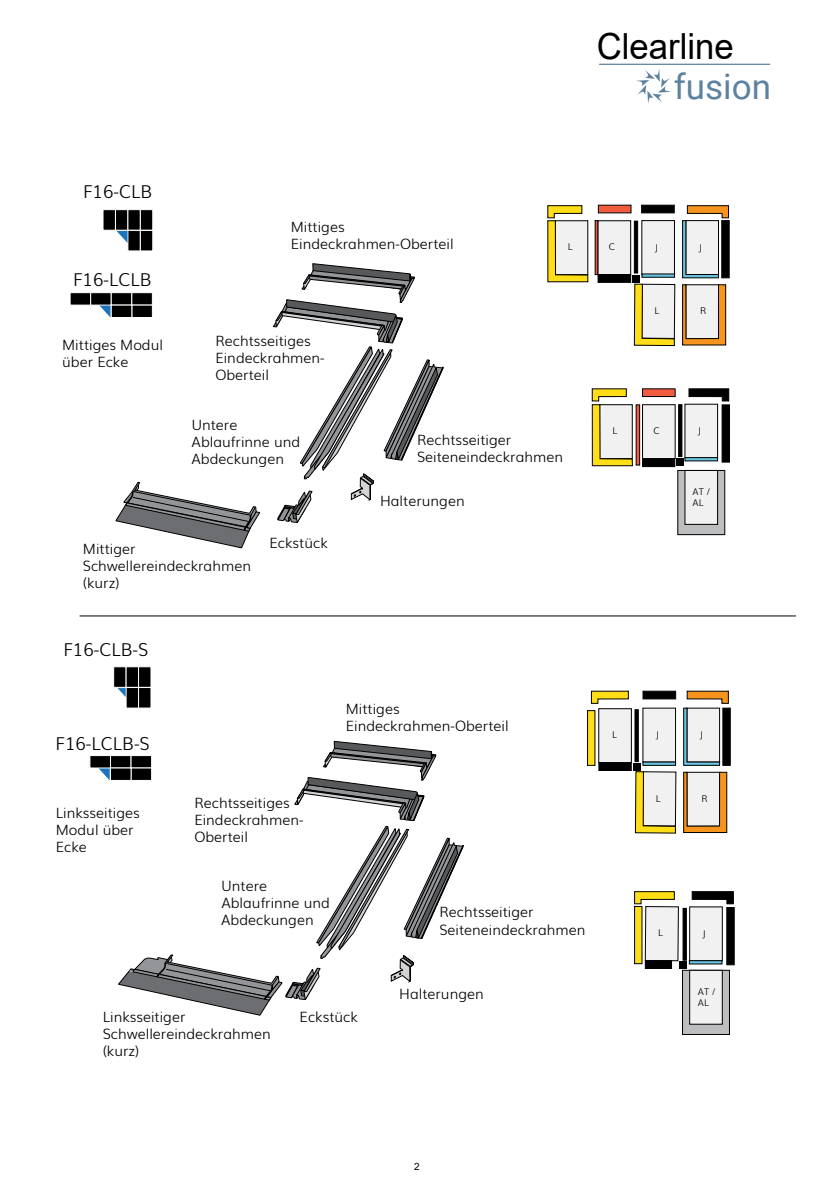
<style>
.page{position:relative;width:840px;height:1191px;background:#fff}
.page>*{position:absolute;margin:0;border:0;box-sizing:border-box;transform-origin:0 0}
.t1{font:36px "Arial";color:#000;scale:.96 1}
.t2{font:35px "Roboto";color:#5d82a0}
.t3{font:300 17.8px "Muli";color:#000}
.t4{font:300 14.2px/17px "Muli";color:#000}
.t5{font:10px "Arial";color:#000}
.t6{font:300 9.2px/11.2px "Muli";color:#000}
</style>
<div class="page">
<svg style="left:636px;top:69px;width:35px;height:35px"></svg>
<hr style="left:599px;top:64px;width:170px;height:1px;background:#5d82a0">
<div style="left:103px;top:209px;width:13px;height:21px;background:#000"></div>
<div style="left:115px;top:209px;width:13px;height:21px;background:#000;border:1px solid #fff"></div>
<div style="left:127px;top:209px;width:14px;height:21px;background:#000;border:1px solid #fff"></div>
<div style="left:140px;top:209px;width:13px;height:21px;background:#000;border:1px solid #fff"></div>
<div style="left:127px;top:230px;width:14px;height:21px;background:#000;border:1px solid #fff"></div>
<div style="left:140px;top:230px;width:13px;height:21px;background:#000;border:1px solid #fff"></div>
<svg style="left:116px;top:231px;width:11px;height:12px"></svg>
<div style="left:113px;top:666px;width:13px;height:21px;background:#000;border:1px solid #fff"></div>
<div style="left:126px;top:666px;width:13px;height:21px;background:#000"></div>
<div style="left:138px;top:666px;width:13px;height:21px;background:#000;border:1px solid #fff"></div>
<div style="left:126px;top:687px;width:13px;height:21px;background:#000"></div>
<div style="left:138px;top:687px;width:13px;height:21px;background:#000;border:1px solid #fff"></div>
<svg style="left:117px;top:688px;width:9px;height:9px"></svg>
<div style="left:70px;top:292px;width:21px;height:13px;background:#000;border:1px solid #fff"></div>
<div style="left:90px;top:292px;width:21px;height:13px;background:#000;border:1px solid #fff"></div>
<div style="left:111px;top:292px;width:21px;height:13px;background:#000;border:1px solid #fff"></div>
<div style="left:131px;top:292px;width:22px;height:13px;background:#000;border:1px solid #fff"></div>
<div style="left:131px;top:305px;width:22px;height:13px;background:#000;border:1px solid #fff"></div>
<div style="left:111px;top:305px;width:21px;height:13px;background:#000;border:1px solid #fff"></div>
<svg style="left:99px;top:305px;width:11px;height:12px"></svg>
<div style="left:89px;top:755px;width:22px;height:13px;background:#000;border:1px solid #fff"></div>
<div style="left:110px;top:755px;width:21px;height:13px;background:#000;border:1px solid #fff"></div>
<div style="left:110px;top:767px;width:21px;height:13px;background:#000;border:1px solid #fff"></div>
<svg style="left:99px;top:768px;width:11px;height:12px"></svg>
<div style="left:598px;top:708px;width:33px;height:55px;background:#f1f1f2"></div>
<div style="left:681px;top:970px;width:48px;height:64px;background:#bcbec0;border:1px solid #000"></div>
<div style="left:689px;top:970px;width:33px;height:54px;background:#f1f1f2;border:1px solid #000"></div>
<div style="left:689px;top:906px;width:33px;height:55px;background:#f1f1f2;border:1px solid #000"></div>
<div style="left:642px;top:708px;width:33px;height:54px;background:#f1f1f2"></div>
<div style="left:722px;top:708px;width:8px;height:57px;background:#000"></div>
<div style="left:642px;top:691px;width:33px;height:8px;background:#000;border:1px solid #000"></div>
<svg style="left:634px;top:761px;width:41px;height:72px"></svg>
<div style="left:587px;top:710px;width:8px;height:55px;background:#ffde17;border:1px solid #000"></div>
<div style="left:726px;top:907px;width:8px;height:58px;background:#000;border:1px solid #000"></div>
<div style="left:645px;top:906px;width:33px;height:54px;background:#f1f1f2"></div>
<div style="left:644px;top:906px;width:34px;height:55px;border:1px solid #000"></div>
<div style="left:634px;top:906px;width:8px;height:58px;background:#ffde17;border:1px solid #000"></div>
<svg style="left:677px;top:470px;width:47px;height:65px"></svg>
<div style="left:684px;top:470px;width:33px;height:54px;background:#f1f1f2"></div>
<div style="left:684px;top:404px;width:33px;height:54px;background:#f1f1f2"></div>
<div style="left:641px;top:220px;width:33px;height:55px;background:#f1f1f2"></div>
<div style="left:721px;top:220px;width:8px;height:58px;background:#000"></div>
<div style="left:641px;top:205px;width:33px;height:8px;background:#000;border:1px solid #000"></div>
<svg style="left:682px;top:284px;width:43px;height:61px"></svg>
<div style="left:721px;top:404px;width:8px;height:58px;background:#000;border:1px solid #000"></div>
<svg style="left:635px;top:404px;width:4px;height:61px"></svg>
<div style="left:642px;top:388px;width:33px;height:9px;background:#f15b40;border:1px solid #000"></div>
<div style="left:642px;top:404px;width:33px;height:55px;background:#f1f1f2;border:1px solid #000"></div>
<div style="left:642px;top:459px;width:32px;height:7px;background:#000"></div>
<div style="left:642px;top:458px;width:32px;height:9px;border:1px solid #000"></div>
<svg style="left:594px;top:220px;width:3px;height:55px"></svg>
<div style="left:597px;top:205px;width:34px;height:8px;background:#f15b40"></div>
<div style="left:597px;top:220px;width:33px;height:55px;background:#f1f1f2"></div>
<svg style="left:591px;top:388px;width:41px;height:78px"></svg>
<svg style="left:688px;top:388px;width:41px;height:13px"></svg>
<svg style="left:547px;top:205px;width:41px;height:77px"></svg>
<svg style="left:682px;top:205px;width:46px;height:73px"></svg>
<div style="left:597px;top:275px;width:33px;height:7px;background:#000"></div>
<div style="left:597px;top:274px;width:33px;height:9px;border:1px solid #000"></div>
<svg style="left:634px;top:891px;width:40px;height:13px"></svg>
<svg style="left:590px;top:690px;width:38px;height:14px"></svg>
<svg style="left:691px;top:891px;width:42px;height:13px"></svg>
<div style="left:645px;top:960px;width:26px;height:8px;background:#000"></div>
<div style="left:644px;top:960px;width:27px;height:8px;border:1px solid #000"></div>
<div style="left:598px;top:763px;width:33px;height:7px;background:#000"></div>
<div style="left:598px;top:762px;width:33px;height:9px;border:1px solid #000"></div>
<svg style="left:683px;top:690px;width:45px;height:143px"></svg>
<svg style="left:688px;top:960px;width:34px;height:4px"></svg>
<div style="left:678px;top:961px;width:8px;height:8px;background:#000"></div>
<svg style="left:682px;top:908px;width:4px;height:52px"></svg>
<div style="left:632px;top:275px;width:7px;height:7px;background:#000"></div>
<svg style="left:633px;top:221px;width:4px;height:52px"></svg>
<svg style="left:633px;top:273px;width:41px;height:73px"></svg>
<div style="left:676px;top:458px;width:7px;height:8px;background:#000"></div>
<div style="left:678px;top:404px;width:3px;height:53px;background:#000;border:1px solid #000"></div>
<svg style="left:684px;top:457px;width:33px;height:4px"></svg>
<svg style="left:634px;top:709px;width:4px;height:53px"></svg>
<div style="left:632px;top:763px;width:8px;height:7px;background:#000"></div>
<svg style="left:115px;top:481px;width:145px;height:67px"></svg>
<svg style="left:273px;top:263px;width:170px;height:260px"></svg>
<svg style="left:117px;top:740px;width:346px;height:276px"></svg>
<hr style="left:79px;top:615px;width:716px;height:1px;background:#000">
<h1 class="t1" style="left:596px;top:22px;width:144px">Clearline</h1>
<h2 class="t2" style="left:673px;top:62px;width:99px">fusion</h2>
<p class="t3" style="left:83px;top:178px;width:71px">F16-CLB</p>
<p class="t3" style="left:73px;top:265px;width:80px">F16-LCLB</p>
<p class="t4" style="left:62px;top:335px;width:102px">Mittiges Modul über Ecke</p>
<p class="t4" style="left:83px;top:539px;width:54px">Mittiger</p>
<p class="t4" style="left:290px;top:217px;width:164px">Mittiges<br>Eindeckrahmen-Oberteil</p>
<p class="t4" style="left:215px;top:331px;width:111px">Rechtsseitiges<br>Eindeckrahmen-<br>Oberteil</p>
<p class="t6" style="left:567px;top:241px;width:6px">L</p>
<p class="t6" style="left:608px;top:241px;width:8px">C</p>
<p class="t6" style="left:654px;top:241px;width:5px">J</p>
<p class="t6" style="left:654px;top:304px;width:6px">L</p>
<p class="t4" style="left:191px;top:415px;width:110px">Untere<br>Ablaufrinne und<br>Abdeckungen</p>
<p class="t4" style="left:269px;top:533px;width:60px">Eckstück</p>
<p class="t4" style="left:417px;top:430px;width:147px">Rechtsseitiger<br>Seiteneindeckrahmen</p>
<p class="t4" style="left:380px;top:491px;width:86px">Halterungen</p>
<p class="t6" style="left:612px;top:425px;width:6px">L</p>
<p class="t6" style="left:653px;top:425px;width:8px">C</p>
<p class="t4" style="left:83px;top:556px;width:169px">Schwellereindeckrahmen (kurz)</p>
<p class="t3" style="left:63px;top:635px;width:86px">F16-CLB-S</p>
<p class="t6" style="left:698px;top:241px;width:5px">J</p>
<p class="t6" style="left:700px;top:305px;width:8px">R</p>
<p class="t6" style="left:697px;top:424px;width:5px">J</p>
<p class="t6" style="left:692px;top:486px;width:19px">AT /<br>AL</p>
<p class="t3" style="left:55px;top:729px;width:96px">F16-LCLB-S</p>
<p class="t4" style="left:345px;top:699px;width:164px">Mittiges<br>Eindeckrahmen-Oberteil</p>
<p class="t4" style="left:56px;top:803px;width:85px">Linksseitiges<br>Modul über<br>Ecke</p>
<p class="t4" style="left:194px;top:793px;width:111px">Rechtsseitiges<br>Eindeckrahmen-<br>Oberteil</p>
<p class="t4" style="left:221px;top:876px;width:110px">Untere<br>Ablaufrinne und<br>Abdeckungen</p>
<p class="t4" style="left:439px;top:902px;width:147px">Rechtsseitiger<br>Seiteneindeckrahmen</p>
<p class="t4" style="left:399px;top:984px;width:86px">Halterungen</p>
<p class="t4" style="left:103px;top:1007px;width:84px">Linksseitiger</p>
<p class="t4" style="left:299px;top:1007px;width:60px">Eckstück</p>
<p class="t4" style="left:103px;top:1024px;width:169px">Schwellereindeckrahmen (kurz)</p>
<p class="t6" style="left:655px;top:728px;width:5px">J</p>
<p class="t6" style="left:611px;top:729px;width:6px">L</p>
<p class="t6" style="left:699px;top:728px;width:5px">J</p>
<p class="t6" style="left:655px;top:792px;width:6px">L</p>
<p class="t6" style="left:701px;top:792px;width:8px">R</p>
<p class="t6" style="left:657px;top:926px;width:6px">L</p>
<p class="t6" style="left:702px;top:927px;width:5px">J</p>
<p class="t6" style="left:697px;top:985px;width:19px">AT /<br>AL</p>
<p class="t5" style="left:414px;top:1159px;width:7px">2</p>
</div>
